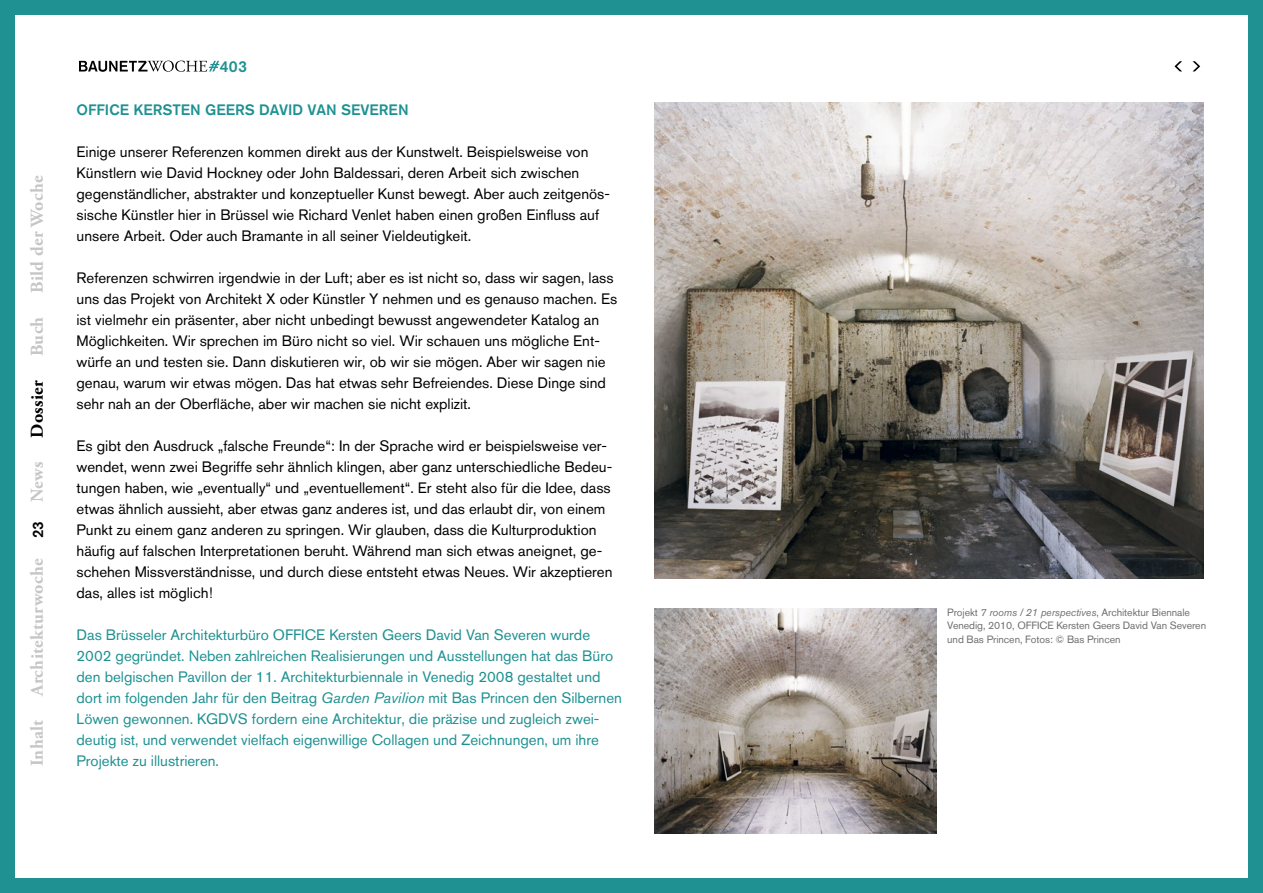
<style>
.page{position:relative;width:1263px;height:893px;background:#fff}
.page>*{position:absolute;margin:0;border:0;box-sizing:border-box;transform-origin:0 0}
.t1{font:700 18px "Adobe Garamond Pro";letter-spacing:.02em;color:#c6c6c6}
.t2{font:700 18px "Adobe Garamond Pro";letter-spacing:.02em;color:#000}
.t3{font:500 15.75px "Akzidenz Grotesk BQ";color:#1f9192}
.t4{font:15px/21px "Akzidenz Grotesk BQ";color:#000}
.t5{font:15px/21px "Akzidenz Grotesk BQ";color:#1f9192}
.t6{font:500 15px "Akzidenz Grotesk BQ";color:#1f9192}
.t7{font:500 15px "Akzidenz Grotesk BQ";color:#000}
.t8{font:10.5px/13.5px "Akzidenz Grotesk BQ";letter-spacing:-.005em;color:#706f6f}
.s1{font-style:italic}
</style>
<div class="page">
<div style="left:0;top:0;width:1263px;height:893px;border:15px solid #1f9192"></div>
<svg style="left:1192px;top:61px;width:8px;height:10px"></svg>
<svg style="left:1174px;top:61px;width:8px;height:10px"></svg>
<img style="left:655px;top:102px;width:548px;height:476px">
<img style="left:655px;top:608px;width:281px;height:226px">
<svg style="left:79px;top:61px;width:140px;height:11px"></svg>
<p class="t1" style="left:27px;top:293px;width:119px;rotate:-90deg">Bild der Woche</p>
<p class="t1" style="left:27px;top:356px;width:41px;rotate:-90deg">Buch</p>
<p class="t2" style="left:27px;top:438px;width:59px;rotate:-90deg">Dossier</p>
<p class="t1" style="left:27px;top:502px;width:42px;rotate:-90deg">News</p>
<p class="t7" style="left:29px;top:538px;width:18px;rotate:-90deg">23</p>
<p class="t1" style="left:27px;top:696px;width:139px;rotate:-90deg">Architekturwoche</p>
<p class="t1" style="left:27px;top:766px;width:49px;rotate:-90deg">Inhalt</p>
<p class="t3" style="left:220px;top:56px;width:28px">403</p>
<p class="t6" style="left:77px;top:100px;width:334px">OFFICE KERSTEN GEERS DAVID VAN SEVEREN</p>
<p class="t4" style="left:77px;top:141px;width:535px">Einige unserer Referenzen kommen direkt aus der Kunstwelt. Beispielsweise von Künstlern wie David Hockney oder John Baldessari, deren Arbeit sich zwischen gegenständlicher, abstrakter und konzeptueller Kunst bewegt. Aber auch zeitgenös&shy;sische Künstler hier in Brüssel wie Richard Venlet haben einen großen Einfluss auf unsere Arbeit. Oder auch Bramante in all seiner Vieldeutigkeit.</p>
<p class="t4" style="left:77px;top:267px;width:542px">Referenzen schwirren irgendwie in der Luft; aber es ist nicht so, dass wir sagen, lass uns das Projekt von Architekt X oder Künstler Y nehmen und es genauso machen. Es ist vielmehr ein präsenter, aber nicht unbedingt bewusst angewendeter Katalog an Möglichkeiten. Wir sprechen im Büro nicht so viel. Wir schauen uns mögliche Ent&shy;würfe an und testen sie. Dann diskutieren wir, ob wir sie mögen. Aber wir sagen nie genau, warum wir etwas mögen. Das hat etwas sehr Befreiendes. Diese Dinge sind sehr nah an der Oberfläche, aber wir machen sie nicht explizit.</p>
<p class="t4" style="left:77px;top:435px;width:537px">Es gibt den Ausdruck „falsche Freunde“: In der Sprache wird er beispielsweise ver&shy;wendet, wenn zwei Begriffe sehr ähnlich klingen, aber ganz unterschiedliche Bedeu&shy;tungen haben, wie „eventually“ und „eventuellement“. Er steht also für die Idee, dass etwas ähnlich aussieht, aber etwas ganz anderes ist, und das erlaubt dir, von einem Punkt zu einem ganz anderen zu springen. Wir glauben, dass die Kulturproduktion häufig auf falschen Interpretationen beruht. Während man sich etwas aneignet, ge&shy;schehen Missverständnisse, und durch diese entsteht etwas Neues. Wir akzeptieren das, alles ist möglich!</p>
<p class="t5" style="left:77px;top:624px;width:547px">Das Brüsseler Architekturbüro OFFICE Kersten Geers David Van Severen wurde 2002 gegründet. Neben zahlreichen Realisierungen und Ausstellungen hat das Büro den belgischen Pavillon der 11. Architekturbiennale in Venedig 2008 gestaltet und dort im folgenden Jahr für den Beitrag <span class="s1">Garden Pavilion</span> mit Bas Princen den Silbernen Löwen gewonnen. KGDVS fordern eine Architektur, die präzise und zugleich zwei&shy;deutig ist, und verwendet vielfach eigenwillige Collagen und Zeichnungen, um ihre Projekte zu illustrieren.</p>
<p class="t8" style="left:947px;top:605px;width:260px">Projekt <span class="s1">7 rooms / 21 perspectives</span>, Architektur Biennale<br>Venedig, 2010, OFFICE Kersten Geers David Van Severen und Bas Princen, Fotos: © Bas Princen</p>
</div>
